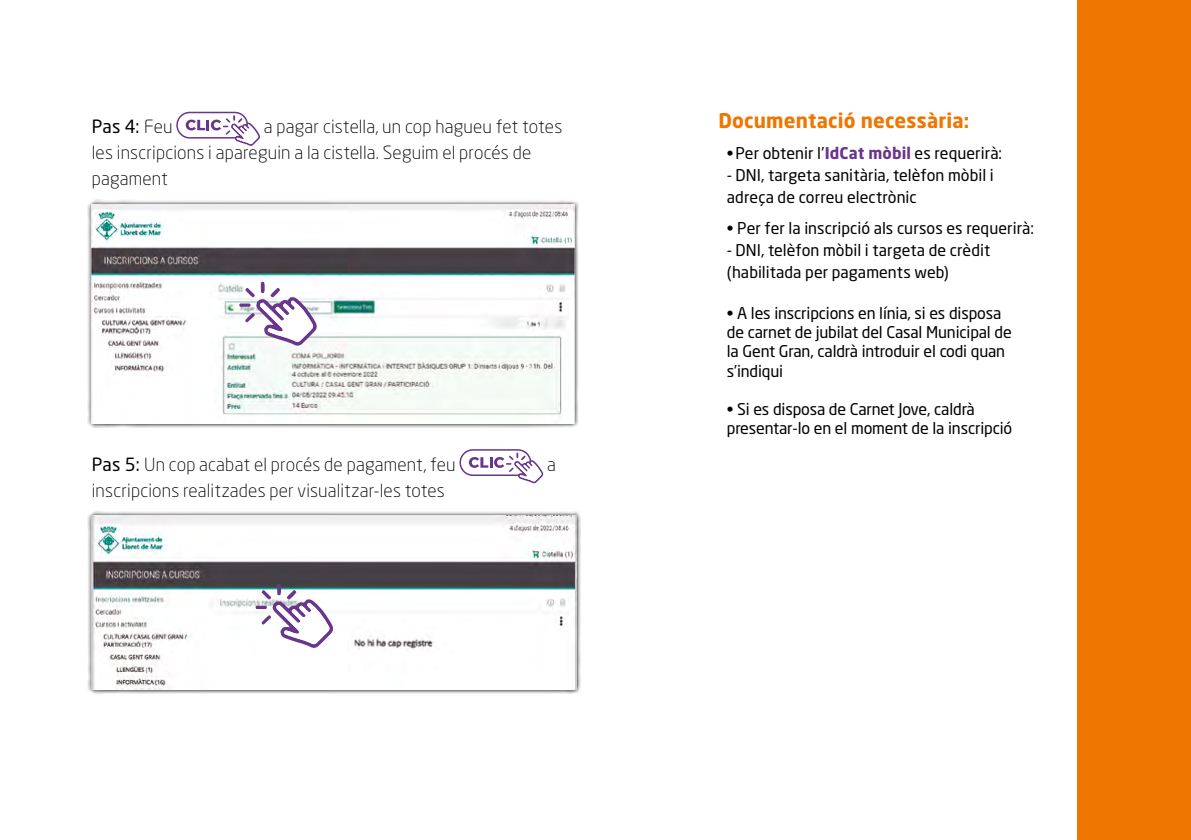
<style>
.page{position:relative;width:1191px;height:840px;background:#fff}
.page>*{position:absolute;margin:0;border:0;box-sizing:border-box;transform-origin:0 0}
.t1{font:700 20px "Neo Sans Pro";letter-spacing:.01em;color:#ee7601}
.t2{font:300 18px/25.8px "Neo Sans Pro";letter-spacing:.01em;color:#000}
.t3{font:18px "Neo Sans Pro";color:#000}
.t4{font:16px/19.2px "Neo Sans Pro";letter-spacing:-.005em;color:#000}
.s1{font-weight:300}
.s2{font-weight:400}
.s3{font-weight:700;color:#6a368c}
</style>
<div class="page">
<div style="left:1077px;top:0;width:114px;height:839px;background:#ee7601"></div>
<svg style="left:177px;top:112px;width:70px;height:26px"></svg>
<div style="left:176px;top:112px;width:72px;height:26px;border:2px solid #6a368c;border-radius:13px"></div>
<svg style="left:186px;top:115px;width:74px;height:31px"></svg>
<svg style="left:87px;top:200px;width:492px;height:228px"></svg>
<img style="left:92px;top:204px;width:482px;height:219px">
<svg style="left:460px;top:449px;width:70px;height:26px"></svg>
<div style="left:459px;top:449px;width:72px;height:26px;border:2px solid #6a368c;border-radius:13px"></div>
<svg style="left:469px;top:452px;width:74px;height:31px"></svg>
<svg style="left:87px;top:511px;width:494px;height:183px"></svg>
<img style="left:92px;top:515px;width:484px;height:174px">
<svg style="left:239px;top:281px;width:78px;height:65px"></svg>
<svg style="left:255px;top:583px;width:79px;height:65px"></svg>
<p class="t3" style="left:92px;top:115px;width:82px">Pas 4: <span class="s1">Feu</span></p>
<p class="t2" style="left:92px;top:113px;width:472px;text-indent:172px">a pagar cistella, un cop hagueu fet totes les inscripcions i apareguin a la cistella. Seguim el procés de pagament</p>
<p class="t2" style="left:92px;top:450px;width:365px"><span class="s2">Pas 5:</span> Un cop acabat el procés de pagament, feu</p>
<p class="t2" style="left:547px;top:450px;width:10px">a</p>
<p class="t2" style="left:92px;top:476px;width:354px">inscripcions realitzades per visualitzar-les totes</p>
<p class="t1" style="left:718px;top:108px;width:252px">Documentació necessària:</p>
<p class="t4" style="left:727px;top:143px;width:277px">•Per obtenir l’<span class="s3">IdCat mòbil</span> es requerirà:</p>
<p class="t4" style="left:727px;top:164px;width:268px;line-height:22px">- DNI, targeta sanitària, telèfon mòbil i adreça de correu electrònic</p>
<p class="t4" style="left:727px;top:218px;width:309px">• Per fer la inscripció als cursos es requerirà:</p>
<p class="t4" style="left:727px;top:238px;width:265px;line-height:22px">- DNI, telèfon mòbil i targeta de crèdit (habilitada per pagaments web)</p>
<p class="t4" style="left:727px;top:303px;width:286px">• A les inscripcions en línia, si es disposa de carnet de jubilat del Casal Municipal de la Gent Gran, caldrà introduir el codi quan s’indiqui</p>
<p class="t4" style="left:727px;top:399px;width:287px">• Si es disposa de Carnet Jove, caldrà presentar-lo en el moment de la inscripció</p>
</div>
